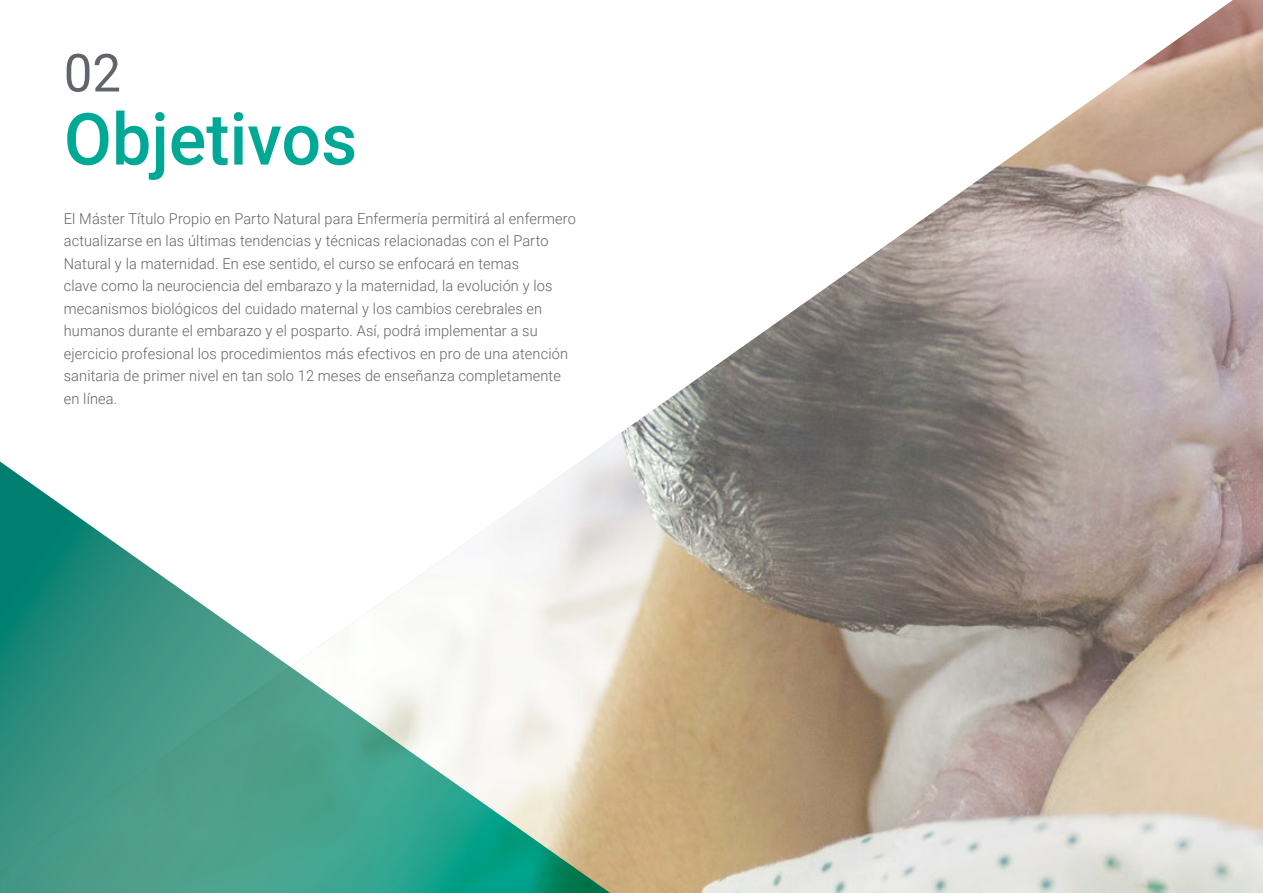
<style>
.page{position:relative;width:1263px;height:893px;background:#fff}
.page>*{position:absolute;margin:0;border:0;box-sizing:border-box;transform-origin:0 0}
.t1{font:500 72px "Roboto";color:#00a996}
.t2{font:52.5px "Roboto";color:#61646a}
.t3{font:300 15px/22.5px "Roboto";letter-spacing:.01em;color:#61646a}
</style>
<div class="page">
<img style="left:603px;top:0;width:660px;height:893px">
<svg style="left:0;top:446px;width:640px;height:447px"></svg>
<h2 class="t2" style="left:64px;top:36px;width:59px">02</h2>
<h1 class="t1" style="left:64px;top:89px;width:295px">Objetivos</h1>
<p class="t3" style="left:64px;top:207px;width:514px">El Máster Título Propio en Parto Natural para Enfermería permitirá al enfermero actualizarse en las últimas tendencias y técnicas relacionadas con el Parto Natural y la maternidad. En ese sentido, el curso se enfocará en temas<br>clave como la neurociencia del embarazo y la maternidad, la evolución y los mecanismos biológicos del cuidado maternal y los cambios cerebrales en humanos durante el embarazo y el posparto. Así, podrá implementar a su ejercicio profesional los procedimientos más efectivos en pro de una atención sanitaria de primer nivel en tan solo 12 meses de enseñanza completamente en línea.</p>
</div>
